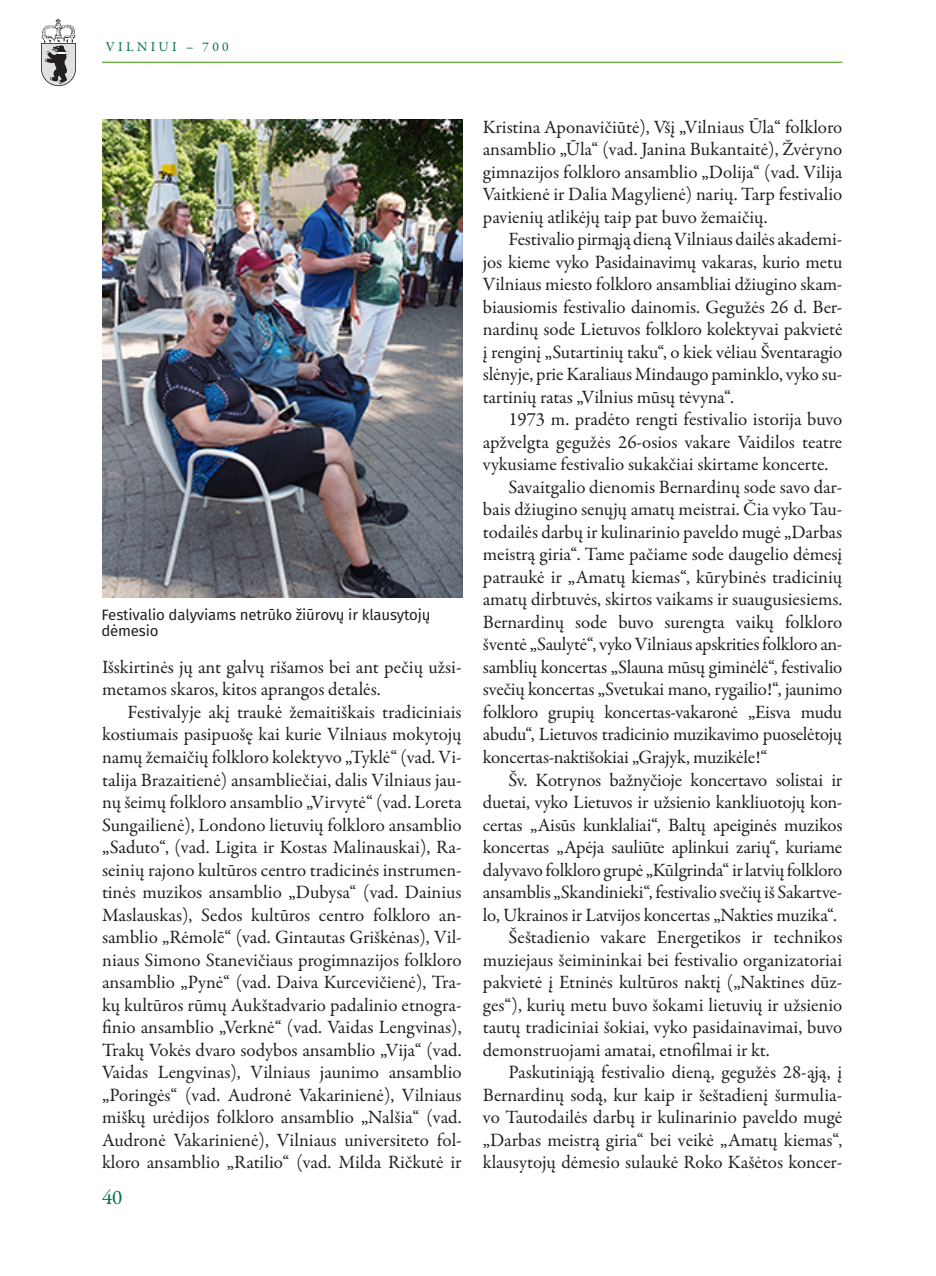
<style>
.page{position:relative;width:936px;height:1276px;background:#fff}
.page>*{position:absolute;margin:0;border:0;box-sizing:border-box;transform-origin:0 0}
.t1{font:21px "Garamond Premr Pro";color:#017045}
.tekstas{font:18.9px/22.5px "Garamond Premr Pro";letter-spacing:-.005em;color:#231f20;text-align:justify}
.parašas{font:15px/16.5px "Fira Sans";letter-spacing:-.01em;color:#231f20}
.t2{font:13.5px "Garamond Premr Pro";letter-spacing:.25em;color:#017045}
</style>
<div class="page">
<img style="left:41px;top:19px;width:35px;height:67px">
<hr style="left:102px;top:62px;width:740px;height:1px;background:#6fb048">
<img style="left:102px;top:119px;width:360px;height:479px">
<p class="t2" style="left:106px;top:39px;width:124px">VILNIUI – 700</p>
<p class="parašas" style="left:101px;top:607px;width:331px">Festivalio dalyviams netrūko žiūrovų ir klausytojų dėmesio</p>
<p class="tekstas" style="left:102px;top:656px;width:361px">Išskirtinės jų ant galvų rišamos bei ant pečių užsi&shy;metamos skaros, kitos aprangos detalės.</p>
<p class="tekstas" style="left:102px;top:701px;width:361px;text-indent:26px">Festivalyje akį traukė žemaitiškais tradiciniais kostiumais pasipuošę kai kurie Vilniaus mokytojų namų žemaičių folkloro kolektyvo „Tyklė“ (vad. Vi&shy;talija Brazaitienė) ansambliečiai, dalis Vilniaus jau&shy;nų šeimų folkloro ansamblio „Virvytė“ (vad. Loreta Sungailienė), Londono lietuvių folkloro ansamblio „Saduto“, (vad. Ligita ir Kostas Malinauskai), Ra&shy;seinių rajono kultūros centro tradicinės instrumen&shy;tinės muzikos ansamblio „Dubysa“ (vad. Dainius Maslauskas), Sedos kultūros centro folkloro an&shy;samblio „Rėmolē“ (vad. Gintautas Griškėnas), Vil&shy;niaus Simono Stanevičiaus progimnazijos folkloro ansamblio „Pynė“ (vad. Daiva Kurcevičienė), Tra&shy;kų kultūros rūmų Aukštadvario padalinio etnogra&shy;finio ansamblio „Verknė“ (vad. Vaidas Lengvinas), Trakų Vokės dvaro sodybos ansamblio „Vija“ (vad.<br>Vaidas Lengvinas), Vilniaus jaunimo ansamblio „Poringės“ (vad. Audronė Vakarinienė), Vilniaus miškų urėdijos folkloro ansamblio „Nalšia“ (vad.<br>Audronė Vakarinienė), Vilniaus universiteto fol&shy;kloro ansamblio „Ratilio“ (vad. Milda Ričkutė ir</p>
<p class="t1" style="left:102px;top:1184px;width:22px">40</p>
<p class="tekstas" style="left:483px;top:116px;width:361px">Kristina Aponavičiūtė), Všį „Vilniaus Ūla“ folkloro ansamblio „Ūla“ (vad. Janina Bukantaitė), Žvėryno gimnazijos folkloro ansamblio „Dolija“ (vad. Vilija Vaitkienė ir Dalia Magylienė) narių. Tarp festivalio pavienių atlikėjų taip pat buvo žemaičių.</p>
<p class="tekstas" style="left:483px;top:229px;width:361px;text-indent:26px">Festivalio pirmąją dieną Vilniaus dailės akademi&shy;jos kieme vyko Pasidainavimų vakaras, kurio metu Vilniaus miesto folkloro ansambliai džiugino skam&shy;biausiomis festivalio dainomis. Gegužės 26 d. Ber&shy;nardinų sode Lietuvos folkloro kolektyvai pakvietė į renginį „Sutartinių taku“, o kiek vėliau Šventaragio slėnyje, prie Karaliaus Mindaugo paminklo, vyko su&shy;tartinių ratas „Vilnius mūsų tėvyna“.</p>
<p class="tekstas" style="left:483px;top:409px;width:361px;text-indent:26px">1973 m. pradėto rengti festivalio istorija buvo apžvelgta gegužės 26-osios vakare Vaidilos teatre vykusiame festivalio sukakčiai skirtame koncerte.</p>
<p class="tekstas" style="left:483px;top:476px;width:361px;text-indent:26px">Savaitgalio dienomis Bernardinų sode savo dar&shy;bais džiugino senųjų amatų meistrai. Čia vyko Tau&shy;todailės darbų ir kulinarinio paveldo mugė „Darbas meistrą giria“. Tame pačiame sode daugelio dėmesį patraukė ir „Amatų kiemas“, kūrybinės tradicinių amatų dirbtuvės, skirtos vaikams ir suaugusiesiems.<br>Bernardinų sode buvo surengta vaikų folkloro šventė „Saulytė“, vyko Vilniaus apskrities folkloro an&shy;samblių koncertas „Slauna mūsų giminėlė“, festivalio svečių koncertas „Svetukai mano, rygailio!“, jaunimo folkloro grupių koncertas-vakaronė „Eisva mudu abudu“, Lietuvos tradicinio muzikavimo puoselėtojų koncertas-naktišokiai „Grajyk, muzikėle!“</p>
<p class="tekstas" style="left:483px;top:769px;width:361px;text-indent:26px">Šv. Kotrynos bažnyčioje koncertavo solistai ir duetai, vyko Lietuvos ir užsienio kankliuotojų kon&shy;certas „Aisūs kunklaliai“, Baltų apeiginės muzikos koncertas „Apėja sauliūte aplinkui zarių“, kuriame dalyvavo folkloro grupė „Kūlgrinda“ ir latvių folkloro ansamblis „Skandinieki“, festivalio svečių iš Sakartve&shy;lo, Ukrainos ir Latvijos koncertas „Nakties muzika“.</p>
<p class="tekstas" style="left:483px;top:926px;width:361px;text-indent:26px">Šeštadienio vakare Energetikos ir technikos muziejaus šeimininkai bei festivalio organizatoriai pakvietė į Etninės kultūros naktį („Naktines dūz&shy;ges“), kurių metu buvo šokami lietuvių ir užsienio tautų tradiciniai šokiai, vyko pasidainavimai, buvo demonstruojami amatai, etnofilmai ir kt.</p>
<p class="tekstas" style="left:483px;top:1061px;width:361px;text-indent:26px">Paskutiniąją festivalio dieną, gegužės 28-ąją, į Bernardinų sodą, kur kaip ir šeštadienį šurmulia&shy;vo Tautodailės darbų ir kulinarinio paveldo mugė „Darbas meistrą giria“ bei veikė „Amatų kiemas“, klausytojų dėmesio sulaukė Roko Kašėtos koncer-</p>
</div>
